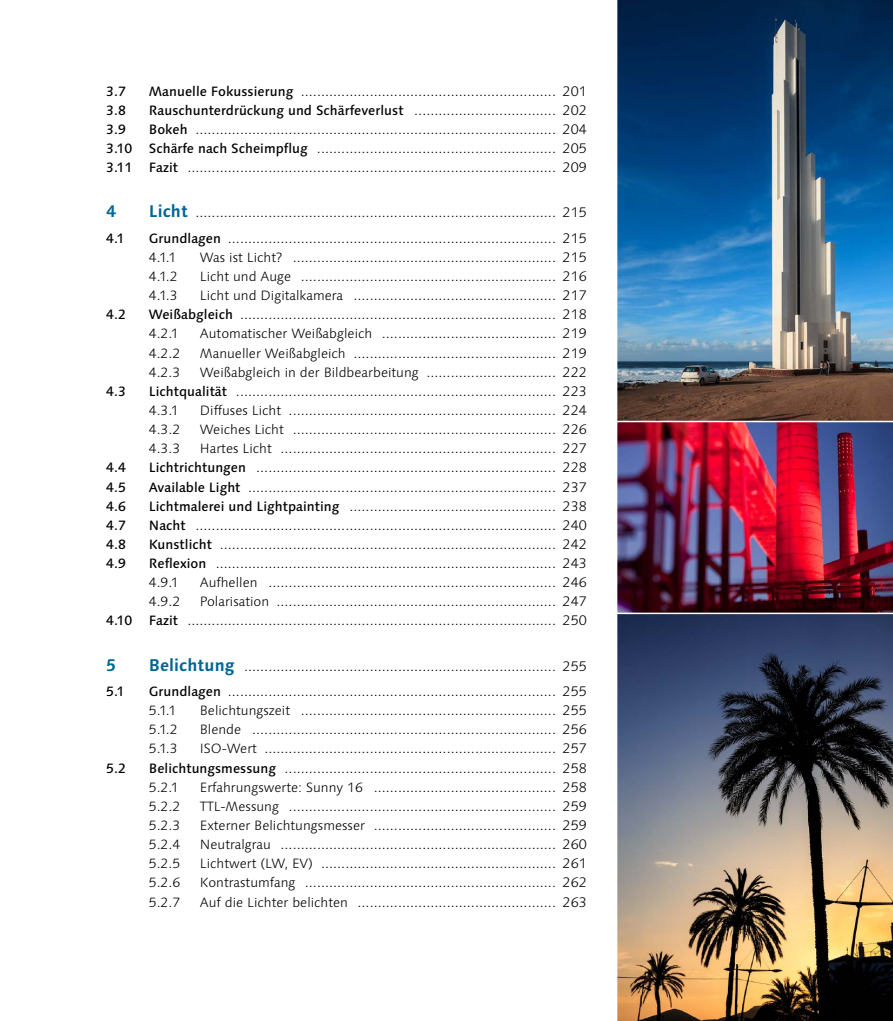
<style>
.page{position:relative;width:893px;height:1021px;background:#fff}
.page>*{position:absolute;margin:0;border:0;box-sizing:border-box;transform-origin:0 0}
.t1{font:700 16.8px "Linotype Syntax";color:#006694}
.t2{font:300 13.8px/19.2px "Linotype Syntax";color:#000;text-align:justify}
.t3{font:300 13.5px "Linotype Syntax";color:#000}
.t4{font:500 13.5px "Linotype Syntax";color:#000}
.s1{font-weight:500;font-size:13.5px}
.s2{font-weight:700;font-size:16.8px;color:#006694}
.s3{font-size:13.5px}
</style>
<div class="page">
<img style="left:617px;top:0;width:276px;height:421px">
<img style="left:617px;top:614px;width:276px;height:406px">
<img style="left:617px;top:422px;width:276px;height:191px">
<p class="t4" style="left:106px;top:85px;width:21px">3.7</p>
<p class="t2" style="left:149px;top:82px;width:439px"><span class="s1">Manuelle Fokussierung</span> ............................................................... 201</p>
<p class="t4" style="left:106px;top:104px;width:21px">3.8</p>
<p class="t2" style="left:149px;top:101px;width:439px"><span class="s1">Rauschunterdrückung und Schärfeverlust</span> ................................... 202</p>
<p class="t4" style="left:106px;top:124px;width:21px">3.9</p>
<p class="t2" style="left:106px;top:120px;width:482px;text-indent:43px"><span class="s1">Bokeh</span> ......................................................................................... 204<br><span class="s1">3.10 Schärfe nach Scheimpflug</span> ........................................................... 205<br><span class="s1">3.11 Fazit</span> ........................................................................................... 209</p>
<p class="t1" style="left:106px;top:204px;width:11px">4</p>
<p class="t2" style="left:149px;top:204px;width:439px"><span class="s2">Licht</span> ......................................................................................... 215</p>
<p class="t4" style="left:106px;top:232px;width:20px">4.1</p>
<p class="t2" style="left:149px;top:229px;width:439px"><span class="s1">Grundlagen</span> ................................................................................. 215</p>
<p class="t3" style="left:149px;top:251px;width:29px">4.1.1</p>
<p class="t2" style="left:200px;top:248px;width:388px"><span class="s3">Was ist Licht?</span> ................................................................. 215</p>
<p class="t3" style="left:149px;top:270px;width:30px">4.1.2</p>
<p class="t2" style="left:200px;top:267px;width:388px"><span class="s3">Licht und Auge</span> ............................................................... 216</p>
<p class="t3" style="left:149px;top:289px;width:30px">4.1.3</p>
<p class="t2" style="left:200px;top:287px;width:388px"><span class="s3">Licht und Digitalkamera</span> .................................................. 217</p>
<p class="t4" style="left:106px;top:309px;width:21px">4.2</p>
<p class="t2" style="left:149px;top:306px;width:439px"><span class="s1">Weißabgleich</span> .............................................................................. 218</p>
<p class="t3" style="left:149px;top:327px;width:31px">4.2.1</p>
<p class="t2" style="left:200px;top:325px;width:388px"><span class="s3">Automatischer Weißabgleich</span> ........................................... 219</p>
<p class="t3" style="left:149px;top:346px;width:33px">4.2.2</p>
<p class="t2" style="left:200px;top:344px;width:388px"><span class="s3">Manueller Weißabgleich</span> .................................................. 219</p>
<p class="t3" style="left:149px;top:365px;width:33px">4.2.3</p>
<p class="t2" style="left:200px;top:363px;width:388px"><span class="s3">Weißabgleich in der Bildbearbeitung</span> ................................ 222</p>
<p class="t4" style="left:106px;top:385px;width:21px">4.3</p>
<p class="t2" style="left:149px;top:382px;width:439px"><span class="s1">Lichtqualität</span> ............................................................................... 223</p>
<p class="t3" style="left:149px;top:404px;width:31px">4.3.1</p>
<p class="t2" style="left:200px;top:401px;width:388px"><span class="s3">Diffuses Licht</span> .................................................................. 224</p>
<p class="t3" style="left:149px;top:423px;width:33px">4.3.2</p>
<p class="t2" style="left:200px;top:420px;width:388px"><span class="s3">Weiches Licht</span> ................................................................. 226</p>
<p class="t3" style="left:149px;top:442px;width:33px">4.3.3</p>
<p class="t2" style="left:200px;top:440px;width:388px"><span class="s3">Hartes Licht</span> .................................................................... 227</p>
<p class="t4" style="left:106px;top:462px;width:21px">4.4</p>
<p class="t2" style="left:149px;top:459px;width:439px"><span class="s1">Lichtrichtungen</span> .......................................................................... 228</p>
<p class="t4" style="left:106px;top:481px;width:21px">4.5</p>
<p class="t2" style="left:149px;top:478px;width:439px"><span class="s1">Available Light</span> ............................................................................ 237</p>
<p class="t4" style="left:106px;top:500px;width:21px">4.6</p>
<p class="t2" style="left:149px;top:497px;width:439px"><span class="s1">Lichtmalerei und Lightpainting</span> ................................................... 238</p>
<p class="t4" style="left:106px;top:519px;width:21px">4.7</p>
<p class="t2" style="left:149px;top:516px;width:439px"><span class="s1">Nacht</span> ......................................................................................... 240</p>
<p class="t4" style="left:106px;top:538px;width:21px">4.8</p>
<p class="t2" style="left:149px;top:535px;width:439px"><span class="s1">Kunstlicht</span> ................................................................................... 242</p>
<p class="t4" style="left:106px;top:557px;width:21px">4.9</p>
<p class="t2" style="left:149px;top:554px;width:439px"><span class="s1">Reflexion</span> .................................................................................... 243</p>
<p class="t3" style="left:149px;top:576px;width:31px">4.9.1</p>
<p class="t2" style="left:200px;top:573px;width:388px"><span class="s3">Aufhellen</span> ....................................................................... 246</p>
<p class="t3" style="left:149px;top:595px;width:33px">4.9.2</p>
<p class="t2" style="left:106px;top:593px;width:482px;text-align:right"><span class="s3">Polarisation</span> ..................................................................... 247<br><span class="s1">4.10 Fazit</span> ........................................................................................... 250</p>
<p class="t1" style="left:106px;top:657px;width:11px">5</p>
<p class="t2" style="left:149px;top:657px;width:439px"><span class="s2">Belichtung</span> ............................................................................. 255</p>
<p class="t4" style="left:106px;top:685px;width:20px">5.1</p>
<p class="t2" style="left:149px;top:682px;width:439px"><span class="s1">Grundlagen</span> ................................................................................. 255</p>
<p class="t3" style="left:149px;top:704px;width:29px">5.1.1</p>
<p class="t2" style="left:200px;top:701px;width:388px"><span class="s3">Belichtungszeit</span> ............................................................... 255</p>
<p class="t3" style="left:149px;top:723px;width:30px">5.1.2</p>
<p class="t2" style="left:200px;top:720px;width:388px"><span class="s3">Blende</span> ........................................................................... 256</p>
<p class="t3" style="left:149px;top:742px;width:30px">5.1.3</p>
<p class="t2" style="left:200px;top:740px;width:388px"><span class="s3">ISO-Wert</span> ........................................................................ 257</p>
<p class="t4" style="left:106px;top:762px;width:21px">5.2</p>
<p class="t2" style="left:149px;top:759px;width:439px"><span class="s1">Belichtungsmessung</span> ................................................................... 258</p>
<p class="t3" style="left:149px;top:780px;width:31px">5.2.1</p>
<p class="t2" style="left:200px;top:778px;width:388px"><span class="s3">Erfahrungswerte: Sunny 16</span> ............................................. 258</p>
<p class="t3" style="left:149px;top:799px;width:33px">5.2.2</p>
<p class="t2" style="left:200px;top:797px;width:388px"><span class="s3">TTL-Messung</span> .................................................................. 259</p>
<p class="t3" style="left:149px;top:818px;width:33px">5.2.3</p>
<p class="t2" style="left:200px;top:816px;width:388px"><span class="s3">Externer Belichtungsmesser</span> ............................................. 259</p>
<p class="t3" style="left:149px;top:838px;width:33px">5.2.4</p>
<p class="t2" style="left:200px;top:835px;width:388px"><span class="s3">Neutralgrau</span> .................................................................... 260</p>
<p class="t3" style="left:149px;top:857px;width:33px">5.2.5</p>
<p class="t2" style="left:200px;top:854px;width:388px"><span class="s3">Lichtwert (LW, EV)</span> .......................................................... 261</p>
<p class="t3" style="left:149px;top:876px;width:33px">5.2.6</p>
<p class="t2" style="left:200px;top:873px;width:388px"><span class="s3">Kontrastumfang</span> .............................................................. 262</p>
<p class="t3" style="left:149px;top:895px;width:33px">5.2.7</p>
<p class="t2" style="left:200px;top:893px;width:388px"><span class="s3">Auf die Lichter belichten</span> ................................................. 263</p>
</div>
